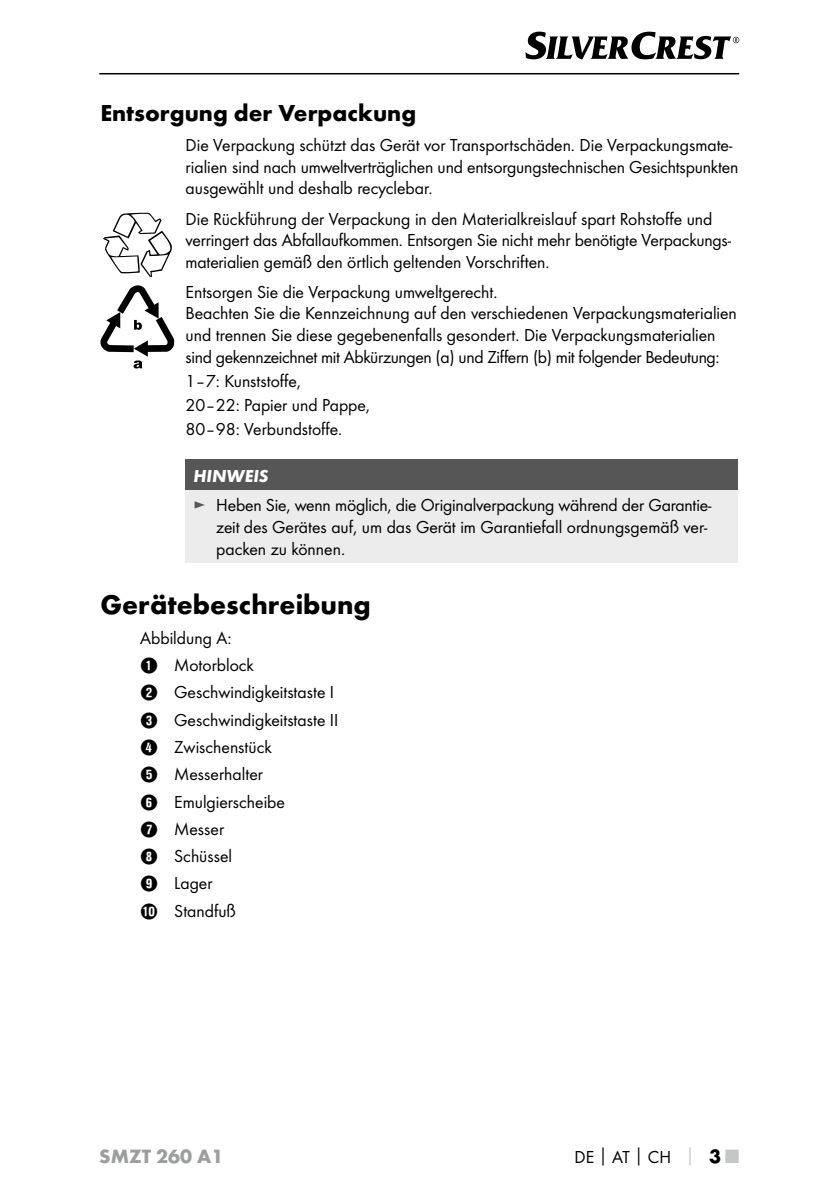
<style>
.page{position:relative;width:840px;height:1191px;background:#fff}
.page>*{position:absolute;margin:0;border:0;box-sizing:border-box;transform-origin:0 0}
.t1{font:700 28px "Futura";color:#000}
.t2{font:700 24px "Futura";color:#000}
.t3{font:700 20px "Futura";color:#9c9d9d}
.t4{font:18px/27.2px "Futura Boo";color:#000}
.t5{font:italic 700 18px "Futura";color:#fff}
.s1{color:#565656}
.s2{font-family:"Hako PI Nummern"}
.s3{font-family:"Futura";font-weight:700}
.s4{font-family:"Futura";font-weight:700;color:#c5c6c6}
.s5{font-family:"Futura";font-weight:700;font-size:20px}
.s6{font-family:"Futura";font-weight:700;font-size:20px;color:#c5c6c6}
</style>
<div class="page">
<hr style="left:99px;top:73px;width:639px;height:1px;background:#000">
<svg style="left:525px;top:32px;width:213px;height:28px"></svg>
<svg style="left:100px;top:285px;width:74px;height:83px"></svg>
<div style="left:185px;top:460px;width:552px;height:30px;background:#565656"></div>
<div style="left:185px;top:490px;width:552px;height:72px;background:#ececed"></div>
<svg style="left:103px;top:213px;width:69px;height:64px"></svg>
<h2 class="t2" style="left:100px;top:98px;width:317px">Entsorgung der Verpackung</h2>
<p class="t4" style="left:185px;top:134px;width:554px;line-height:21.6px">Die Verpackung schützt das Gerät vor Transportschäden. Die Verpackungsmate&shy;rialien sind nach umweltverträglichen und entsorgungstechnischen Gesichtspunkten ausgewählt und deshalb recyclebar.</p>
<p class="t4" style="left:185px;top:208px;width:546px;line-height:21.6px">Die Rückführung der Verpackung in den Materialkreislauf spart Rohstoffe und verringert das Abfallaufkommen. Entsorgen Sie nicht mehr benötigte Verpackungs&shy;materialien gemäß den örtlich geltenden Vorschriften.</p>
<p class="t4" style="left:185px;top:281px;width:552px;line-height:21.6px">Entsorgen Sie die Verpackung umweltgerecht.<br>Beachten Sie die Kennzeichnung auf den verschiedenen Verpackungsmaterialien und trennen Sie diese gegebenenfalls gesondert. Die Verpackungsmaterialien sind gekennzeichnet mit Abkürzungen (a) und Ziffern (b) mit folgender Bedeutung:</p>
<p class="t4" style="left:185px;top:368px;width:186px;line-height:24px">1–7: Kunststoffe,<br>20–22: Papier und Pappe,<br>80–98: Verbundstoffe.</p>
<p class="t5" style="left:193px;top:465px;width:76px">HINWEIS</p>
<p class="t4" style="left:216px;top:494px;width:496px;line-height:21.6px;text-indent:-23px"><span class="s1">►</span> Heben Sie, wenn möglich, die Originalverpackung während der Garantie&shy;zeit des Gerätes auf, um das Gerät im Garantiefall ordnungsgemäß ver&shy;packen zu können.</p>
<h1 class="t1" style="left:100px;top:587px;width:272px">Gerätebeschreibung</h1>
<p class="t4" style="left:140px;top:624px;width:199px">Abbildung A:<br><span class="s2">1</span> Motorblock<br><span class="s2">2</span> Geschwindigkeitstaste I<br><span class="s2">3</span> Geschwindigkeitstaste II<br><span class="s2">4</span> Zwischenstück<br><span class="s2">5</span> Messerhalter<br><span class="s2">6</span> Emulgierscheibe<br><span class="s2">7</span> Messer<br><span class="s2">8</span> Schüssel<br><span class="s2">9</span> Lager<br><span class="s2">0</span> Standfuß</p>
<p class="t3" style="left:99px;top:1143px;width:125px">SMZT 260 A1</p>
<p class="t4" style="left:574px;top:1142px;width:166px">DE<span class="s3">│</span>AT<span class="s3">│</span>CH <span class="s4">│</span> <span class="s5">3</span> <span class="s6">■</span></p>
</div>
